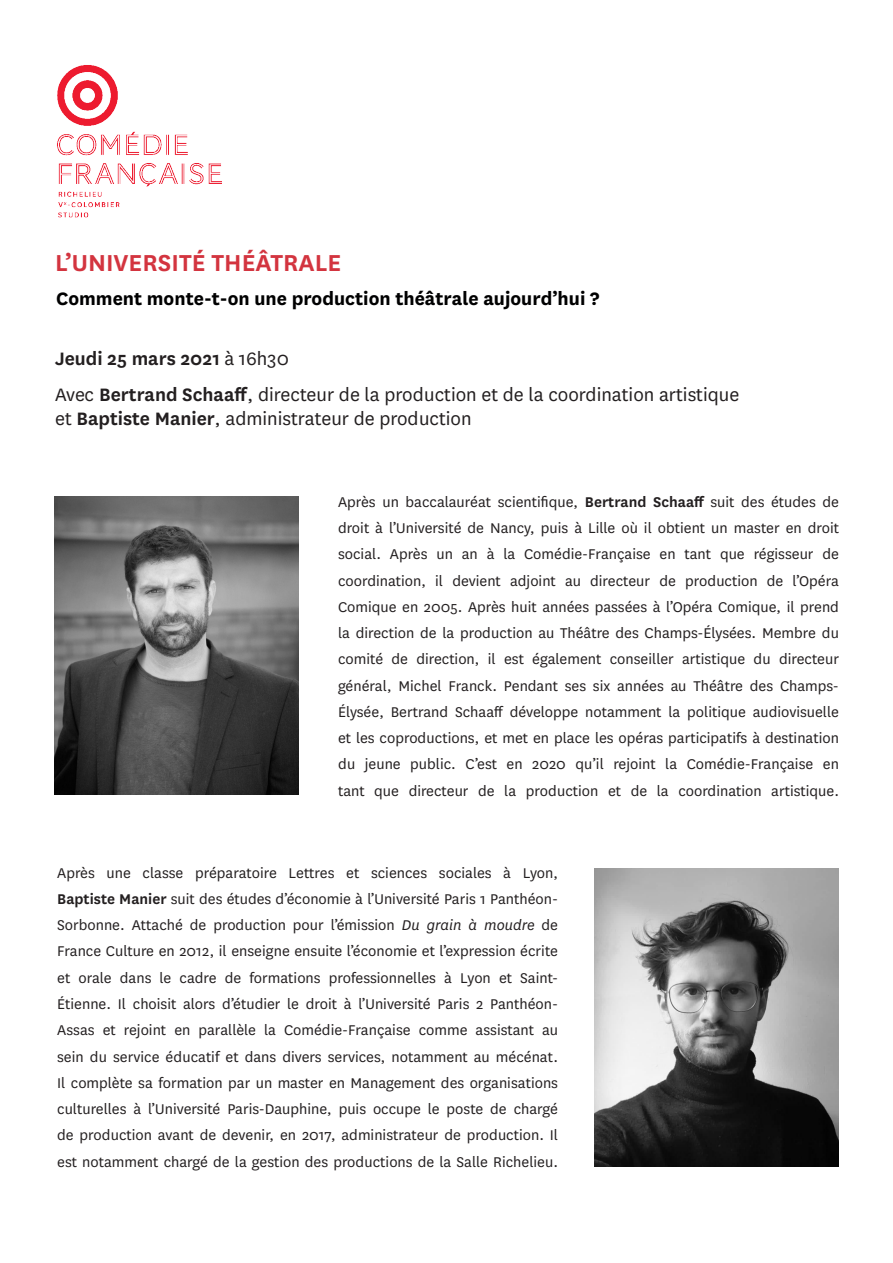
<style>
.page{position:relative;width:893px;height:1263px;background:#fff}
.page>*{position:absolute;margin:0;border:0;box-sizing:border-box;transform-origin:0 0}
.t1{font:600 27px "National";color:#d3343f}
.t2{font:21px/35.7px "National";color:#231f20}
.t3{font:700 21px "National";color:#000001}
.t4{font:16.5px/26.2px "National";color:#231f20;text-align:justify}
.s1{font-weight:600}
.s2{font-style:italic}
</style>
<div class="page">
<img style="left:57px;top:65px;width:165px;height:153px">
<img style="left:54px;top:497px;width:244px;height:297px">
<img style="left:595px;top:868px;width:244px;height:298px">
<p class="t1" style="left:55px;top:244px;width:288px">L’UNIVERSITÉ THÉÂTRALE</p>
<p class="t3" style="left:56px;top:284px;width:545px">Comment monte-t-on une production théâtrale aujourd’hui ?</p>
<p class="t2" style="left:55px;top:340px;width:686px"><span class="s1">Jeudi 25 mars 2021</span> à 16h30<br>Avec <span class="s1">Bertrand Schaaff</span>, directeur de la production et de la coordination artistique</p>
<p class="t2" style="left:55px;top:400px;width:418px">et <span class="s1">Baptiste Manier</span>, administrateur de production</p>
<p class="t4" style="left:338px;top:488px;width:502px">Après un baccalauréat scientifique, <span class="s1">Bertrand Schaaff</span> suit des études de</p>
<p class="t4" style="left:338px;top:514px;width:502px">droit à l’Université de Nancy, puis à Lille où il obtient un master en droit social. Après un an à la Comédie-Française en tant que régisseur de coordination, il devient adjoint au directeur de production de l’Opéra Comique en 2005. Après huit années passées à l’Opéra Comique, il prend la direction de la production au Théâtre des Champs-Élysées. Membre du comité de direction, il est également conseiller artistique du directeur général, Michel Franck. Pendant ses six années au Théâtre des Champs-Élysée, Bertrand Schaaff développe notamment la politique audiovisuelle et les coproductions, et met en place les opéras participatifs à destination du jeune public. C’est en 2020 qu’il rejoint la Comédie-Française en tant que directeur de la production et de la coordination artistique.</p>
<p class="t4" style="left:57px;top:859px;width:502px">Après une classe préparatoire Lettres et sciences sociales à Lyon,</p>
<p class="t4" style="left:57px;top:885px;width:502px"><span class="s1">Baptiste Manier</span> suit des études d’économie à l’Université Paris 1 Panthéon-Sorbonne. Attaché de production pour l’émission <span class="s2">Du grain à moudre</span> de France Culture en 2012, il enseigne ensuite l’économie et l’expression écrite et orale dans le cadre de formations professionnelles à Lyon et Saint-Étienne. Il choisit alors d’étudier le droit à l’Université Paris 2 Panthéon-Assas et rejoint en parallèle la Comédie-Française comme assistant au sein du service éducatif et dans divers services, notamment au mécénat.<br>Il complète sa formation par un master en Management des organisations culturelles à l’Université Paris-Dauphine, puis occupe le poste de chargé de production avant de devenir, en 2017, administrateur de production. Il est notamment chargé de la gestion des productions de la Salle Richelieu.</p>
</div>
